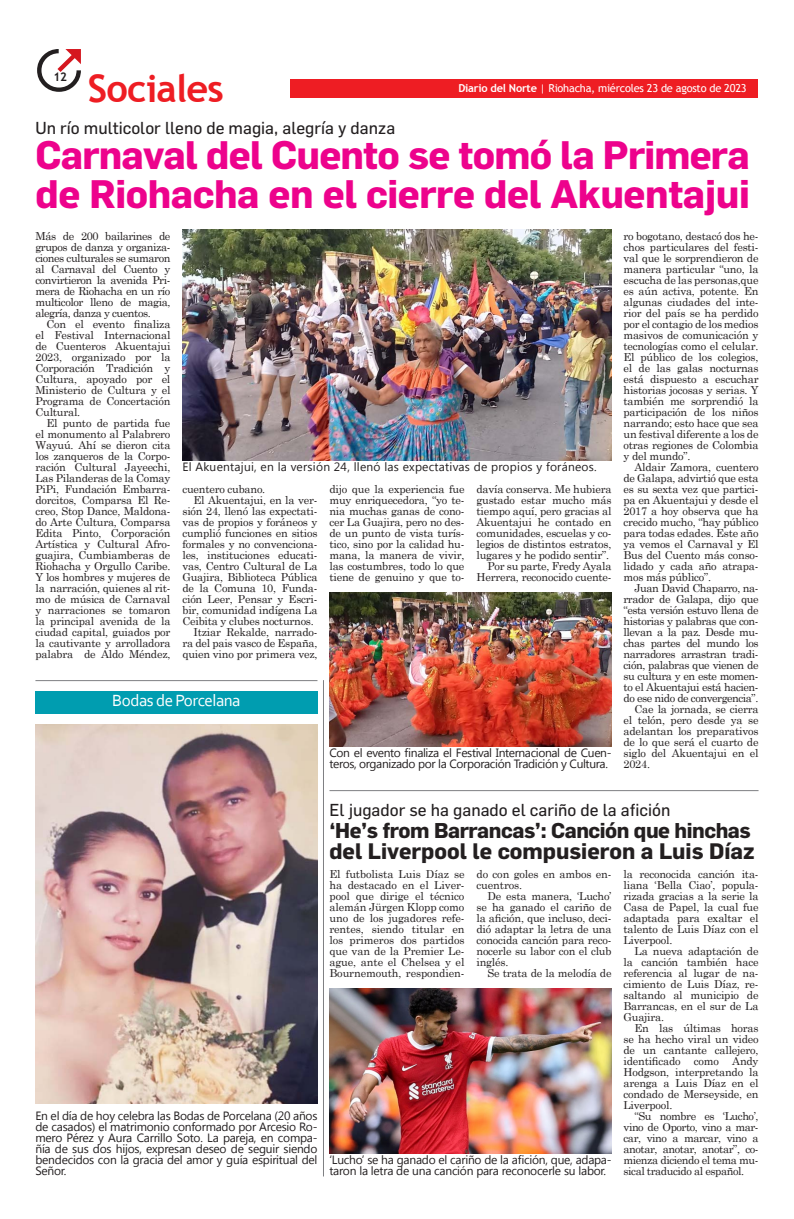
<style>
.page{position:relative;width:794px;height:1219px;background:#fff}
.page>*{position:absolute;margin:0;border:0;box-sizing:border-box;transform-origin:0 0}
.Título_medio_34pt{font:700 39px/39px "Flama";letter-spacing:-.01em;color:#ed028c}
.Texto_capitular{font:700 38px "Trebuchet MS";letter-spacing:-.02em;color:#ee1d23}
.Titulo_Medio_30Pt{font:700 22px "Flama";color:#231f20}
.Titulo_Medio_30Pt-2{font:700 21px "Flama";letter-spacing:-.02em;color:#231f20}
.Antetitulo{font:17px "Flama";color:#231f20}
.Sumario_pequeño{font:17px "Corbel";letter-spacing:-.03em;color:#fff}
.Pié_de_foto{font:12px/11px "Segoe UI";letter-spacing:-.02em;color:#231f20}
.Pié_de_foto-2{font:12px "Segoe UI";letter-spacing:.02em;color:#231f20}
.Texto_capitular-2{font:700 12px "Trebuchet MS";color:#231f20}
.Texto{font:11px/11px "Century Schoolbook";letter-spacing:-.02em;color:#231f20;text-align:justify}
.Texto_sin_sangrias{font:11px/11px "Century Schoolbook";letter-spacing:-.01em;color:#231f20;text-align:justify}
.Texto-2{font:11px "Trebuchet MS";letter-spacing:-.02em;color:#fff}
.s1{font-weight:700}
</style>
<div class="page">
<div style="left:290px;top:79px;width:468px;height:18px;background:#ee1d23"></div>
<svg style="left:37px;top:49px;width:44px;height:43px"></svg>
<img style="left:182px;top:229px;width:429px;height:232px">
<img style="left:35px;top:724px;width:282px;height:379px">
<div style="left:35px;top:691px;width:282px;height:22px;background:#009db0"></div>
<hr style="left:35px;top:680px;width:282px;height:1px;background:#7e8083">
<hr style="left:329px;top:790px;width:429px;height:1px;background:#7e8083">
<hr style="left:323px;top:680px;width:1px;height:496px;background:#7e8083">
<img style="left:329px;top:988px;width:282px;height:165px">
<img style="left:329px;top:592px;width:282px;height:154px">
<p class="Texto_capitular-2" style="left:54px;top:69px;width:15px">12</p>
<p class="Texto_capitular" style="left:88px;top:65px;width:138px">Sociales</p>
<p class="Texto-2" style="left:458px;top:81px;width:290px"><span class="s1">Diario del Norte</span> | Riohacha, miércoles 23 de agosto de 2023</p>
<p class="Antetitulo" style="left:35px;top:118px;width:361px">Un río multicolor lleno de magia, alegría y danza</p>
<p class="Título_medio_34pt" style="left:35px;top:134px;width:716px">Carnaval del Cuento se tomó la Primera de Riohacha en el cierre del Akuentajui</p>
<p class="Texto_sin_sangrias" style="left:35px;top:230px;width:136px">Más de 200 bailarines de grupos de danza y organiza&shy;ciones culturales se sumaron al Carnaval del Cuento y convirtieron la avenida Pri&shy;mera de Riohacha en un río multicolor lleno de magia, alegría, danza y cuentos.</p>
<p class="Texto" style="left:35px;top:318px;width:136px;text-indent:11px">Con el evento finaliza el Festival Internacional de Cuenteros Akuentajui 2023, organizado por la Corporación Tradición y Cultura, apoyado por el Ministerio de Cultura y el Programa de Concertación Cultural.</p>
<p class="Texto" style="left:35px;top:417px;width:136px;text-indent:11px">El punto de partida fue el monumento al Palabrero Wayuú. Ahí se dieron cita los zanqueros de la Corpo&shy;ración Cultural Jayeechi, Las Pilanderas de la Comay PiPi, Fundación Embarra&shy;dorcitos, Comparsa El Re&shy;creo, Stop Dance, Maldona&shy;do Arte Cultura, Comparsa Edita Pinto, Corporación Artística y Cultural Afro&shy;guajira, Cumbiamberas de Riohacha y Orgullo Caribe.<br>Y los hombres y mujeres de la narración, quienes al rit&shy;mo de música de Carnaval y narraciones se tomaron la principal avenida de la ciudad capital, guiados por la cautivante y arrolladora palabra de Aldo Méndez,</p>
<p class="Sumario_pequeño" style="left:112px;top:690px;width:130px">Bodas de Porcelana</p>
<p class="Pié_de_foto-2" style="left:182px;top:458px;width:416px">El Akuentajui, en la versión 24, llenó las expectativas de propios y foráneos.</p>
<p class="Texto" style="left:329px;top:483px;width:136px">dijo que la experiencia fue muy enriquecedora, “yo te&shy;nia muchas ganas de cono&shy;cer La Guajira, pero no des&shy;de un punto de vista turís&shy;tico, sino por la calidad hu&shy;mana, la manera de vivir, las costumbres, todo lo que tiene de genuino y que to-</p>
<p class="Texto" style="left:476px;top:483px;width:136px">davía conserva. Me hubiera gustado estar mucho más tiempo aquí, pero gracias al Akuentajui he contado en comunidades, escuelas y co&shy;legios de distintos estratos, lugares y he podido sentir”.</p>
<p class="Texto" style="left:182px;top:483px;width:84px">cuentero cubano.</p>
<p class="Texto" style="left:182px;top:494px;width:136px;text-indent:11px">El Akuentajui, en la ver&shy;sión 24, llenó las expectati&shy;vas de propios y foráneos y cumplió funciones en sitios formales y no convenciona&shy;les, instituciones educati&shy;vas, Centro Cultural de La Guajira, Biblioteca Pública de la Comuna 10, Funda&shy;ción Leer, Pensar y Escri&shy;bir, comunidad indígena La Ceibita y clubes nocturnos.</p>
<p class="Texto" style="left:182px;top:626px;width:136px;text-indent:11px">Itziar Rekalde, narrado&shy;ra del pais vasco de España, quien vino por primera vez,</p>
<p class="Texto" style="left:476px;top:560px;width:136px;text-align:right">Por su parte, Fredy Ayala<br>Herrera, reconocido cuente-</p>
<p class="Pié_de_foto" style="left:329px;top:747px;width:283px">Con el evento finaliza el Festival Internacional de Cuen&shy;teros, organizado por la Corporación Tradición y Cultura.</p>
<p class="Texto" style="left:623px;top:230px;width:136px">ro bogotano, destacó dos he&shy;chos particulares del festi&shy;val que le sorprendieron de manera particular “uno, la escucha de las personas,que es aún activa, potente. En algunas ciudades del inte&shy;rior del país se ha perdido por el contagio de los medios masivos de comunicación y tecnologías como el celular.<br>El público de los colegios, el de las galas nocturnas está dispuesto a escuchar historias jocosas y serias. Y también me sorprendió la participación de los niños narrando; esto hace que sea un festival diferente a los de otras regiones de Colombia y del mundo”.</p>
<p class="Texto" style="left:623px;top:461px;width:136px;text-indent:11px">Aldair Zamora, cuentero de Galapa, advirtió que esta es su sexta vez que partici&shy;pa en Akuentajui y desde el 2017 a hoy observa que ha crecido mucho, “hay público para todas edades. Este año ya vemos el Carnaval y El Bus del Cuento más conso&shy;lidado y cada año atrapa&shy;mos más público”.</p>
<p class="Texto" style="left:623px;top:582px;width:136px;text-indent:11px">Juan David Chaparro, na&shy;rrador de Galapa, dijo que “esta versión estuvo llena de historias y palabras que con&shy;llevan a la paz. Desde mu&shy;chas partes del mundo los narradores arrastran tradi&shy;ción, palabras que vienen de su cultura y en este momen&shy;to el Akuentajui está hacien&shy;do ese nido de convergencia”.</p>
<p class="Texto" style="left:623px;top:703px;width:136px;text-indent:11px">Cae la jornada, se cierra el telón, pero desde ya se adelantan los preparativos de lo que será el cuarto de siglo del Akuentajui en el 2024.</p>
<p class="Pié_de_foto" style="left:35px;top:1110px;width:283px;text-align:justify">En el día de hoy celebra las Bodas de Porcelana (20 años de casados) el matrimonio conformado por Arcesio Ro&shy;mero Pérez y Aura Carrillo Soto. La pareja, en compa&shy;ñía de sus dos hijos, expresan deseo de seguir siendo bendecidos con la gracia del amor y guía espiritual del Señor.</p>
<p class="Antetitulo" style="left:329px;top:800px;width:342px">El jugador se ha ganado el cariño de la afición</p>
<p class="Titulo_Medio_30Pt-2" style="left:329px;top:818px;width:423px">‘He’s from Barrancas’: Canción que hinchas</p>
<p class="Titulo_Medio_30Pt" style="left:329px;top:838px;width:426px">del Liverpool le compusieron a Luis Díaz</p>
<p class="Texto_sin_sangrias" style="left:329px;top:868px;width:136px">El futbolista Luis Díaz se ha destacado en el Liver&shy;pool que dirige el técnico alemán Jürgen Klopp como uno de los jugadores refe&shy;rentes, siendo titular en los primeros dos partidos que van de la Premier Le&shy;ague, ante el Chelsea y el Bournemouth, respondien-</p>
<p class="Texto" style="left:623px;top:868px;width:136px">la reconocida canción ita&shy;liana ‘Bella Ciao’, popula&shy;rizada gracias a la serie la Casa de Papel, la cual fue adaptada para exaltar el talento de Luis Díaz con el Liverpool.</p>
<p class="Texto_sin_sangrias" style="left:476px;top:868px;width:136px">do con goles en ambos en&shy;cuentros.</p>
<p class="Texto" style="left:476px;top:890px;width:136px;text-indent:11px">De esta manera, ‘Lucho’ se ha ganado el cariño de la afición, que incluso, deci&shy;dió adaptar la letra de una conocida canción para reco&shy;nocerle su labor con el club inglés.</p>
<p class="Texto" style="left:487px;top:967px;width:125px">Se trata de la melodía de</p>
<p class="Texto" style="left:623px;top:945px;width:136px;text-indent:11px">La nueva adaptación de la canción también hace referencia al lugar de na&shy;cimiento de Luis Díaz, re&shy;saltando al municipio de Barrancas, en el sur de La Guajira.</p>
<p class="Texto" style="left:623px;top:1022px;width:136px;text-indent:11px">En las últimas horas se ha hecho viral un video de un cantante callejero, identificado como Andy Hodgson, interpretando la arenga a Luis Díaz en el condado de Merseyside, en Liverpool.</p>
<p class="Texto" style="left:623px;top:1110px;width:136px;text-indent:11px">“Su nombre es ‘Lucho’, vino de Oporto, vino a mar&shy;car, vino a marcar, vino a anotar, anotar, anotar”, co&shy;mienza diciendo el tema mu&shy;sical traducido al español.</p>
<p class="Pié_de_foto" style="left:329px;top:1154px;width:283px">‘Lucho’ se ha ganado el cariño de la afición, que, adapa&shy;taron la letra de una canción para reconocerle su labor.</p>
</div>
